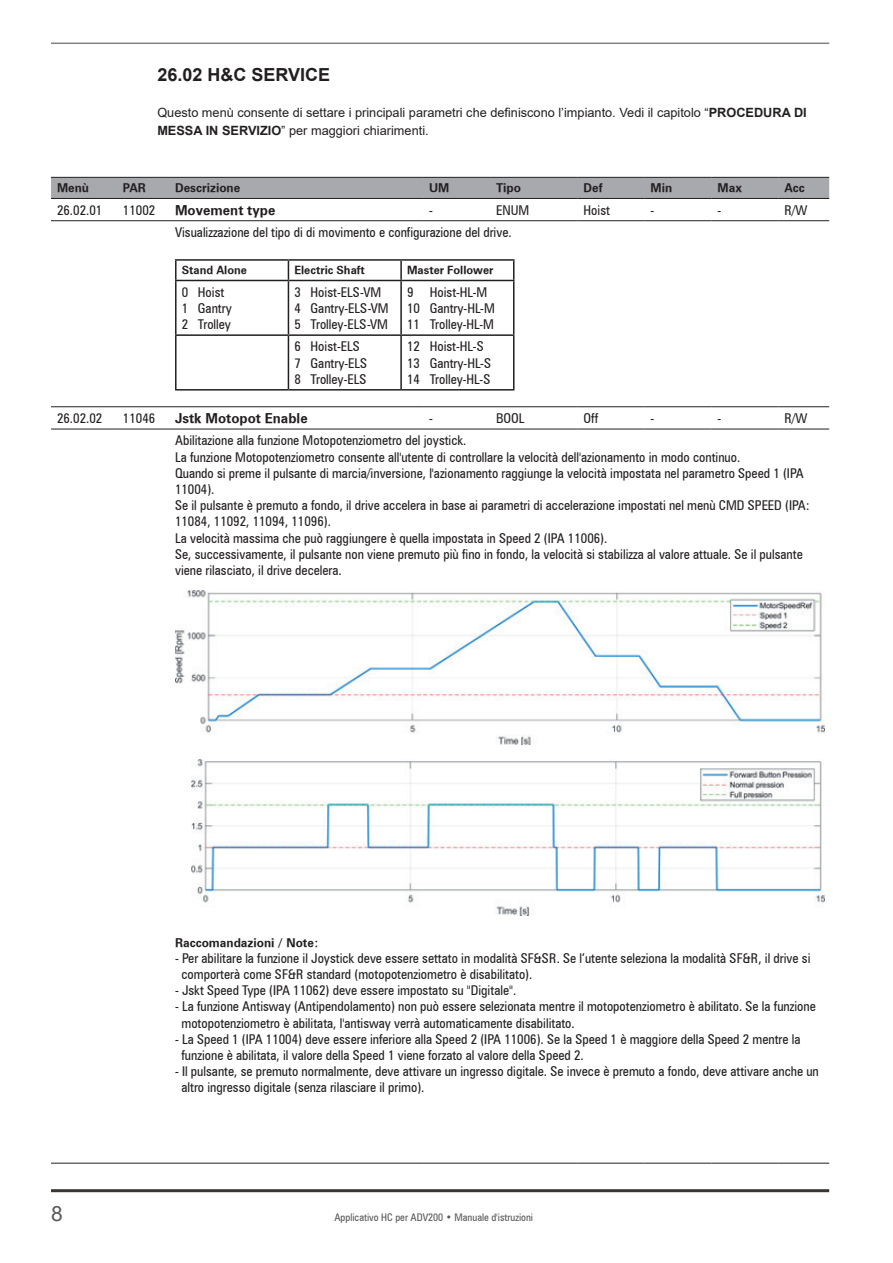
<style>
.page{position:relative;width:893px;height:1263px;background:#fff}
.page>*{position:absolute;margin:0;border:0;box-sizing:border-box;transform-origin:0 0}
.t1{font:21px "Arial";color:#57585a}
.t2{font:700 18px "Arial";color:#231f20}
.t3{font:condensed 13.5px/16.2px "Zurich BT";color:#231f20}
.t4{font:13.5px "Zurich Bold BT";color:#231f20}
.t5{font:12.75px/18px "Arial";color:#231f20}
.t6{font:12px "Zurich Bold BT";color:#231f20}
.t7{font:11.25px "Zurich Bold BT";color:#231f20}
.t8{font:condensed 10.5px "Zurich BT";color:#57585a}
.s1{font-weight:700}
</style>
<div class="page">
<hr style="left:51px;top:43px;width:778px;height:1px;background:#808285">
<hr style="left:51px;top:1189px;width:778px;height:3px;background:#3b3532">
<div style="left:51px;top:178px;width:778px;height:20px;background:#a8a9ad"></div>
<hr style="left:51px;top:177px;width:66px;height:1px;background:#231f20">
<hr style="left:117px;top:177px;width:52px;height:1px;background:#231f20">
<hr style="left:169px;top:177px;width:254px;height:1px;background:#231f20">
<hr style="left:423px;top:177px;width:67px;height:1px;background:#231f20">
<hr style="left:490px;top:177px;width:88px;height:1px;background:#231f20">
<hr style="left:578px;top:177px;width:67px;height:1px;background:#231f20">
<hr style="left:645px;top:177px;width:66px;height:1px;background:#231f20">
<hr style="left:711px;top:177px;width:67px;height:1px;background:#231f20">
<hr style="left:778px;top:177px;width:51px;height:1px;background:#231f20">
<hr style="left:51px;top:198px;width:66px;height:1px;background:#231f20">
<hr style="left:117px;top:198px;width:52px;height:1px;background:#231f20">
<hr style="left:169px;top:198px;width:254px;height:1px;background:#231f20">
<hr style="left:423px;top:198px;width:67px;height:1px;background:#231f20">
<hr style="left:490px;top:198px;width:88px;height:1px;background:#231f20">
<hr style="left:578px;top:198px;width:67px;height:1px;background:#231f20">
<hr style="left:645px;top:198px;width:66px;height:1px;background:#231f20">
<hr style="left:711px;top:198px;width:67px;height:1px;background:#231f20">
<hr style="left:778px;top:198px;width:51px;height:1px;background:#231f20">
<hr style="left:51px;top:220px;width:66px;height:1px;background:#231f20">
<hr style="left:117px;top:220px;width:52px;height:1px;background:#231f20">
<hr style="left:169px;top:220px;width:254px;height:1px;background:#231f20">
<hr style="left:423px;top:220px;width:67px;height:1px;background:#231f20">
<hr style="left:490px;top:220px;width:88px;height:1px;background:#231f20">
<hr style="left:578px;top:220px;width:67px;height:1px;background:#231f20">
<hr style="left:645px;top:220px;width:66px;height:1px;background:#231f20">
<hr style="left:711px;top:220px;width:67px;height:1px;background:#231f20">
<hr style="left:778px;top:220px;width:51px;height:1px;background:#231f20">
<hr style="left:51px;top:406px;width:66px;height:1px;background:#231f20">
<hr style="left:117px;top:406px;width:52px;height:1px;background:#231f20">
<hr style="left:169px;top:406px;width:254px;height:1px;background:#231f20">
<hr style="left:423px;top:406px;width:67px;height:1px;background:#231f20">
<hr style="left:490px;top:406px;width:88px;height:1px;background:#231f20">
<hr style="left:578px;top:406px;width:67px;height:1px;background:#231f20">
<hr style="left:645px;top:406px;width:66px;height:1px;background:#231f20">
<hr style="left:711px;top:406px;width:67px;height:1px;background:#231f20">
<hr style="left:778px;top:406px;width:51px;height:1px;background:#231f20">
<hr style="left:51px;top:429px;width:66px;height:1px;background:#231f20">
<hr style="left:117px;top:429px;width:52px;height:1px;background:#231f20">
<hr style="left:169px;top:429px;width:254px;height:1px;background:#231f20">
<hr style="left:423px;top:429px;width:67px;height:1px;background:#231f20">
<hr style="left:490px;top:429px;width:88px;height:1px;background:#231f20">
<hr style="left:578px;top:429px;width:67px;height:1px;background:#231f20">
<hr style="left:645px;top:429px;width:66px;height:1px;background:#231f20">
<hr style="left:711px;top:429px;width:67px;height:1px;background:#231f20">
<hr style="left:778px;top:429px;width:51px;height:1px;background:#231f20">
<hr style="left:51px;top:1163px;width:66px;height:1px;background:#231f20">
<hr style="left:117px;top:1163px;width:52px;height:1px;background:#231f20">
<hr style="left:169px;top:1163px;width:254px;height:1px;background:#231f20">
<hr style="left:423px;top:1163px;width:67px;height:1px;background:#231f20">
<hr style="left:490px;top:1163px;width:88px;height:1px;background:#231f20">
<hr style="left:578px;top:1163px;width:67px;height:1px;background:#231f20">
<hr style="left:645px;top:1163px;width:66px;height:1px;background:#231f20">
<hr style="left:711px;top:1163px;width:67px;height:1px;background:#231f20">
<hr style="left:778px;top:1163px;width:51px;height:1px;background:#231f20">
<hr style="left:175px;top:259px;width:113px;height:2px;background:#231f20">
<svg style="left:175px;top:261px;width:2px;height:19px"></svg>
<hr style="left:288px;top:259px;width:113px;height:2px;background:#231f20">
<svg style="left:288px;top:261px;width:1px;height:19px"></svg>
<hr style="left:401px;top:259px;width:113px;height:2px;background:#231f20">
<svg style="left:400px;top:261px;width:2px;height:19px"></svg>
<svg style="left:513px;top:261px;width:1px;height:19px"></svg>
<hr style="left:175px;top:280px;width:113px;height:1px;background:#231f20">
<hr style="left:175px;top:281px;width:2px;height:53px;background:#231f20">
<hr style="left:288px;top:280px;width:113px;height:1px;background:#231f20">
<hr style="left:288px;top:281px;width:1px;height:53px;background:#231f20">
<hr style="left:401px;top:280px;width:113px;height:1px;background:#231f20">
<hr style="left:400px;top:281px;width:2px;height:53px;background:#231f20">
<hr style="left:513px;top:281px;width:1px;height:53px;background:#231f20">
<hr style="left:175px;top:334px;width:113px;height:2px;background:#231f20">
<hr style="left:175px;top:336px;width:2px;height:53px;background:#231f20">
<hr style="left:288px;top:334px;width:113px;height:2px;background:#231f20">
<hr style="left:288px;top:336px;width:1px;height:53px;background:#231f20">
<hr style="left:401px;top:334px;width:113px;height:2px;background:#231f20">
<hr style="left:400px;top:336px;width:2px;height:53px;background:#231f20">
<hr style="left:513px;top:336px;width:1px;height:53px;background:#231f20">
<hr style="left:175px;top:389px;width:113px;height:2px;background:#231f20">
<hr style="left:288px;top:389px;width:113px;height:2px;background:#231f20">
<hr style="left:401px;top:389px;width:113px;height:2px;background:#231f20">
<img style="left:176px;top:590px;width:649px;height:154px">
<img style="left:192px;top:760px;width:632px;height:155px">
<h2 class="t2" style="left:157px;top:62px;width:174px">26.02 H&amp;C SERVICE</h2>
<p class="t5" style="left:157px;top:104px;width:651px">Questo menù consente di settare i principali parametri che definiscono l’impianto. Vedi il capitolo “<span class="s1">PROCEDURA DI<br>MESSA IN SERVIZIO</span>” per maggiori chiarimenti.</p>
<p class="t6" style="left:57px;top:181px;width:34px">Menù</p>
<p class="t6" style="left:123px;top:181px;width:24px">PAR</p>
<p class="t6" style="left:175px;top:181px;width:67px">Descrizione</p>
<p class="t6" style="left:429px;top:181px;width:22px">UM</p>
<p class="t6" style="left:496px;top:181px;width:26px">Tipo</p>
<p class="t6" style="left:584px;top:181px;width:21px">Def</p>
<p class="t6" style="left:651px;top:181px;width:23px">Min</p>
<p class="t6" style="left:718px;top:181px;width:26px">Max</p>
<p class="t6" style="left:784px;top:181px;width:22px">Acc</p>
<p class="t3" style="left:57px;top:202px;width:47px">26.02.01</p>
<p class="t3" style="left:123px;top:202px;width:34px">11002</p>
<p class="t4" style="left:175px;top:202px;width:102px">Movement type</p>
<p class="t3" style="left:429px;top:202px;width:5px">-</p>
<p class="t3" style="left:496px;top:202px;width:35px">ENUM</p>
<p class="t3" style="left:584px;top:202px;width:28px">Hoist</p>
<p class="t3" style="left:651px;top:202px;width:5px">-</p>
<p class="t3" style="left:718px;top:202px;width:5px">-</p>
<p class="t3" style="left:784px;top:202px;width:25px">R/W</p>
<p class="t3" style="left:175px;top:224px;width:338px">Visualizzazione del tipo di di movimento e configurazione del drive.</p>
<p class="t7" style="left:182px;top:264px;width:67px">Stand Alone</p>
<p class="t7" style="left:294px;top:264px;width:72px">Electric Shaft</p>
<p class="t7" style="left:407px;top:264px;width:88px">Master Follower</p>
<p class="t3" style="left:182px;top:284px;width:52px">0 Hoist<br>1 Gantry<br>2 Trolley</p>
<p class="t3" style="left:294px;top:284px;width:96px">3 Hoist-ELS-VM<br>4 Gantry-ELS-VM<br>5 Trolley-ELS-VM</p>
<p class="t3" style="left:407px;top:284px;width:89px">9 Hoist-HL-M<br>10 Gantry-HL-M<br>11 Trolley-HL-M</p>
<p class="t3" style="left:294px;top:338px;width:74px">6 Hoist-ELS<br>7 Gantry-ELS<br>8 Trolley-ELS</p>
<p class="t3" style="left:407px;top:338px;width:86px">12 Hoist-HL-S<br>13 Gantry-HL-S<br>14 Trolley-HL-S</p>
<p class="t3" style="left:57px;top:410px;width:47px">26.02.02</p>
<p class="t3" style="left:123px;top:410px;width:34px">11046</p>
<p class="t4" style="left:175px;top:410px;width:134px">Jstk Motopot Enable</p>
<p class="t3" style="left:429px;top:410px;width:5px">-</p>
<p class="t3" style="left:496px;top:410px;width:30px">BOOL</p>
<p class="t3" style="left:584px;top:410px;width:16px">Off</p>
<p class="t3" style="left:651px;top:410px;width:5px">-</p>
<p class="t3" style="left:718px;top:410px;width:5px">-</p>
<p class="t3" style="left:784px;top:410px;width:25px">R/W</p>
<p class="t3" style="left:175px;top:432px;width:636px">Abilitazione alla funzione Motopotenziometro del joystick.<br>La funzione Motopotenziometro consente all'utente di controllare la velocità dell'azionamento in modo continuo.<br>Quando si preme il pulsante di marcia/inversione, l'azionamento raggiunge la velocità impostata nel parametro Speed 1 (IPA 11004).<br>Se il pulsante è premuto a fondo, il drive accelera in base ai parametri di accelerazione impostati nel menù CMD SPEED (IPA:<br>11084, 11092, 11094, 11096).<br>La velocità massima che può raggiungere è quella impostata in Speed 2 (IPA 11006).<br>Se, successivamente, il pulsante non viene premuto più fino in fondo, la velocità si stabilizza al valore attuale. Se il pulsante viene rilasciato, il drive decelera.</p>
<p class="t6" style="left:175px;top:935px;width:145px">Raccomandazioni / Note:</p>
<p class="t3" style="left:181px;top:950px;width:630px;text-indent:-6px">- Per abilitare la funzione il Joystick deve essere settato in modalità SF&amp;SR. Se l’utente seleziona la modalità SF&amp;R, il drive si comporterà come SF&amp;R standard (motopotenziometro è disabilitato).</p>
<p class="t3" style="left:175px;top:982px;width:343px">- Jskt Speed Type (IPA 11062) deve essere impostato su "Digitale".</p>
<p class="t3" style="left:181px;top:998px;width:636px;text-indent:-6px">- La funzione Antisway (Antipendolamento) non può essere selezionata mentre il motopotenziometro è abilitato. Se la funzione motopotenziometro è abilitata, l'antisway verrà automaticamente disabilitato.</p>
<p class="t3" style="left:181px;top:1031px;width:620px;text-indent:-6px">- La Speed 1 (IPA 11004) deve essere inferiore alla Speed 2 (IPA 11006). Se la Speed 1 è maggiore della Speed 2 mentre la funzione è abilitata, il valore della Speed 1 viene forzato al valore della Speed 2.</p>
<p class="t3" style="left:181px;top:1063px;width:639px;text-indent:-6px">- Il pulsante, se premuto normalmente, deve attivare un ingresso digitale. Se invece è premuto a fondo, deve attivare anche un altro ingresso digitale (senza rilasciare il primo).</p>
<h1 class="t1" style="left:51px;top:1199px;width:13px">8</h1>
<p class="t8" style="left:334px;top:1210px;width:200px">Applicativo HC per ADV200 • Manuale d'istruzioni</p>
</div>
